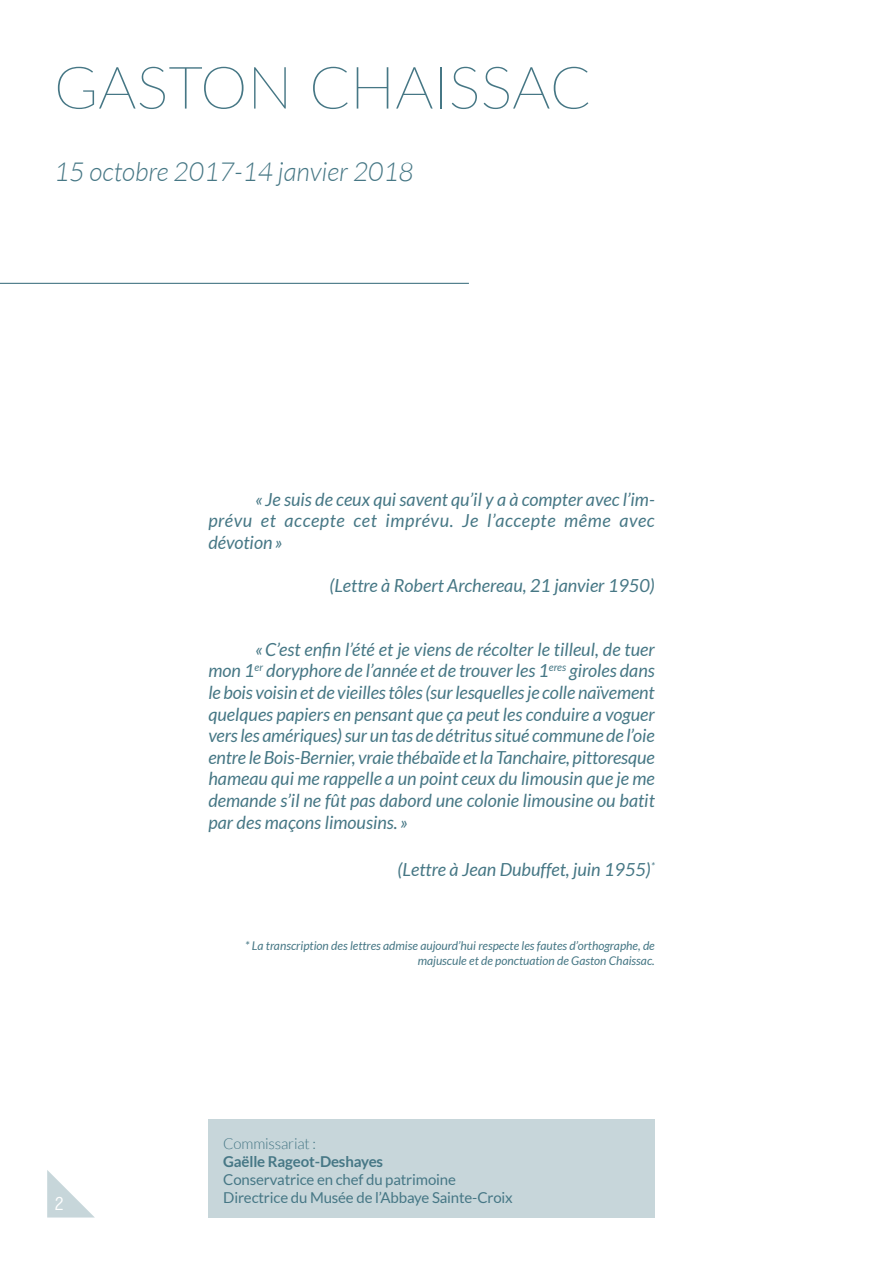
<style>
.page{position:relative;width:893px;height:1263px;background:#fff}
.page>*{position:absolute;margin:0;border:0;box-sizing:border-box;transform-origin:0 0}
.t1{font:100 58.8px "Lato";color:#467785}
.t2{font:italic 300 26.25px "Lato";color:#467785}
.t3{font:italic 18px/21.6px "Lato";color:#467785;text-align:justify}
.t4{font:700 18px "Letter Gothic";color:#fff}
.t5{font:15px/18px "Lato";letter-spacing:-.01em;color:#467785}
.t6{font:700 15px "Lato";letter-spacing:-.01em;color:#467785}
.t7{font:300 15px "Lato";letter-spacing:-.01em;color:#467785}
.t8{font:italic 12px/14.4px "Lato";color:#467785;text-align:right}
</style>
<div class="page">
<div style="left:208px;top:1119px;width:447px;height:98px;background:#c7d6da"></div>
<svg style="left:47px;top:1170px;width:47px;height:47px"></svg>
<hr style="left:0;top:283px;width:469px;height:1px;background:#467785">
<h1 class="t1" style="left:54px;top:47px;width:538px">GASTON CHAISSAC</h1>
<h2 class="t2" style="left:54px;top:157px;width:361px">15 octobre 2017-14 janvier 2018</h2>
<p class="t3" style="left:208px;top:489px;width:448px;text-indent:47px">« Je suis de ceux qui savent qu’il y a à compter avec l’im&shy;prévu et accepte cet imprévu. Je l’accepte même avec dévotion»</p>
<p class="t3" style="left:329px;top:575px;width:327px">(Lettre à Robert Archereau, 21 janvier 1950)</p>
<p class="t3" style="left:208px;top:639px;width:448px;text-indent:47px">«C’est enfin l’été et je viens de récolter le tilleul, de tuer mon 1<sup>er</sup> doryphore de l’année et de trouver les 1<sup>eres</sup> giroles dans le bois voisin et de vieilles tôles (sur lesquelles je colle naïvement quelques papiers en pensant que ça peut les conduire a voguer vers les amériques) sur un tas de détritus situé commune de l’oie entre le Bois-Bernier, vraie thébaïde et la Tanchaire, pittoresque hameau qui me rappelle a un point ceux du limousin que je me demande s’il ne fût pas dabord une colonie limousine ou batit par des maçons limousins. »</p>
<p class="t3" style="left:398px;top:859px;width:259px">(Lettre à Jean Dubuffet, juin 1955)<sup>*</sup></p>
<p class="t4" style="left:54px;top:1193px;width:12px">2</p>
<p class="t8" style="left:245px;top:939px;width:411px">* La transcription des lettres admise aujourd’hui respecte les fautes d’orthographe, de majuscule et de ponctuation de Gaston Chaissac.</p>
<p class="t7" style="left:223px;top:1135px;width:94px">Commissariat :</p>
<p class="t6" style="left:223px;top:1153px;width:161px">Gaëlle Rageot-Deshayes</p>
<p class="t5" style="left:223px;top:1170px;width:291px">Conservatrice en chef du patrimoine<br>Directrice du Musée de l’Abbaye Sainte-Croix</p>
</div>
